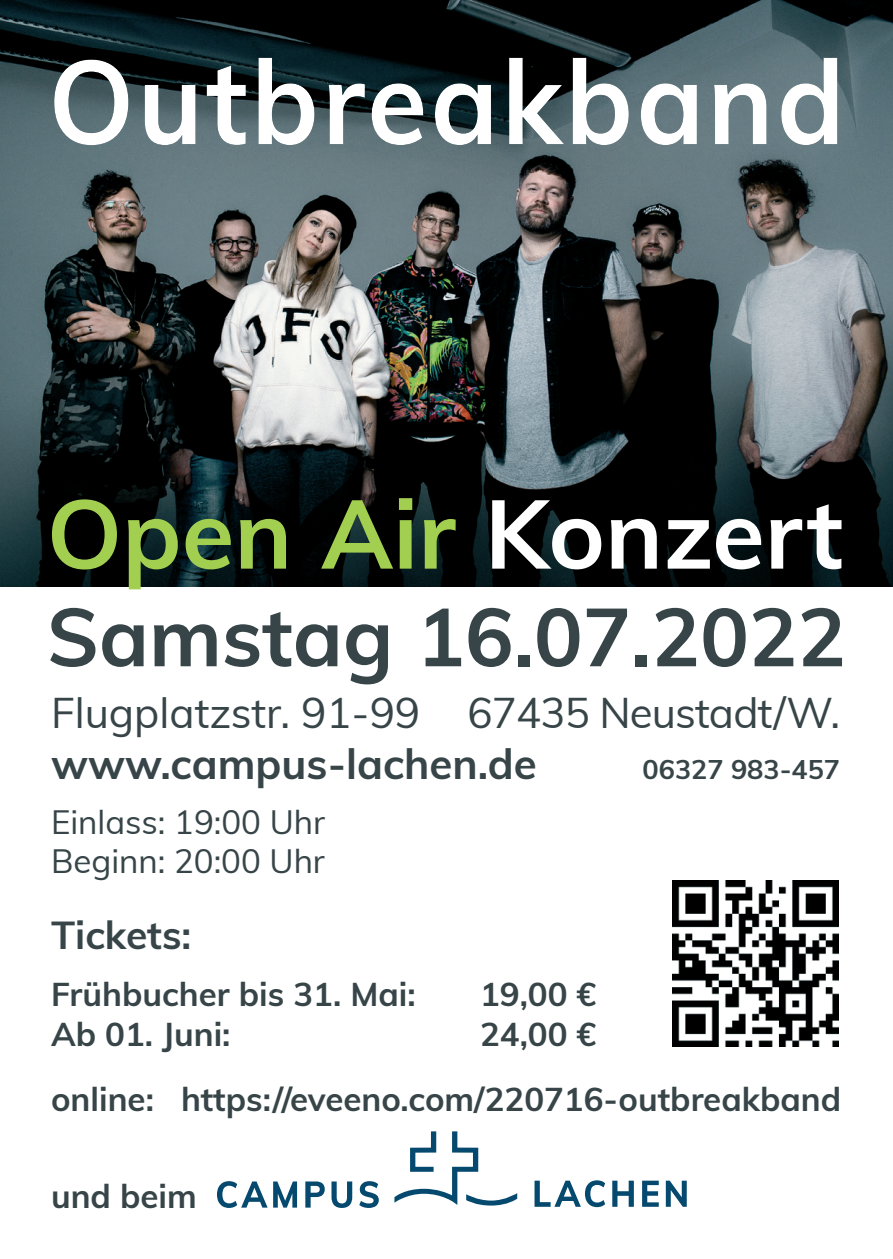
<style>
.page{position:relative;width:893px;height:1259px;background:#fff}
.page>*{position:absolute;margin:0;border:0;box-sizing:border-box;transform-origin:0 0}
.t1{font:700 117.3px "Muli";letter-spacing:.03em;color:#fff;scale:.93 1}
.t2{font:700 96px "Muli";color:#a3cf51}
.t3{font:700 81px "Muli";color:#374548}
.t4{font:42px "Muli";letter-spacing:-.005em;color:#374548}
.t5{font:700 42px "Muli";color:#374548}
.t6{font:700 39px "Muli";color:#374548}
.t7{font:700 33px "Muli";color:#374548}
.t8{font:33px "Muli";color:#374548}
.t9{font:700 27px "Muli";color:#374548}
.s1{color:#fff}
</style>
<div class="page">
<img style="left:0;top:0;width:893px;height:587px">
<div style="left:0;top:13px;width:893px;height:189px;background:#fff;opacity:.75"></div>
<img style="left:673px;top:880px;width:166px;height:166px">
<svg style="left:394px;top:1131px;width:123px;height:74px"></svg>
<svg style="left:534px;top:1180px;width:71px;height:27px"></svg>
<svg style="left:612px;top:1180px;width:22px;height:26px"></svg>
<svg style="left:642px;top:1180px;width:17px;height:26px"></svg>
<svg style="left:666px;top:1180px;width:21px;height:26px"></svg>
<svg style="left:217px;top:1181px;width:80px;height:27px"></svg>
<svg style="left:305px;top:1181px;width:20px;height:26px"></svg>
<svg style="left:331px;top:1181px;width:21px;height:27px"></svg>
<svg style="left:359px;top:1181px;width:20px;height:27px"></svg>
<h1 class="t1" style="left:48px;top:16px;width:858px">Outbreakband</h1>
<p class="t2" style="left:47px;top:464px;width:798px">Open Air <span class="s1">Konzert</span></p>
<p class="t3" style="left:47px;top:578px;width:801px">Samstag 16.07.2022</p>
<p class="t4" style="left:51px;top:682px;width:791px">Flugplatzstr. 91-99 67435 Neustadt/W.</p>
<p class="t5" style="left:51px;top:733px;width:487px">www.campus-lachen.de</p>
<p class="t9" style="left:643px;top:749px;width:199px">06327 983-457</p>
<p class="t8" style="left:51px;top:797px;width:275px">Einlass: 19:00 Uhr</p>
<p class="t8" style="left:51px;top:837px;width:275px">Beginn: 20:00 Uhr</p>
<p class="t6" style="left:51px;top:906px;width:142px">Tickets:</p>
<p class="t7" style="left:51px;top:970px;width:366px">Frühbucher bis 31. Mai:</p>
<p class="t7" style="left:480px;top:970px;width:118px">19,00 €</p>
<p class="t7" style="left:51px;top:1010px;width:181px">Ab 01. Juni:</p>
<p class="t7" style="left:480px;top:1010px;width:118px">24,00 €</p>
<p class="t7" style="left:51px;top:1074px;width:792px">online: https://eveeno.com/220716-outbreakband</p>
<p class="t7" style="left:51px;top:1172px;width:147px">und beim</p>
</div>
